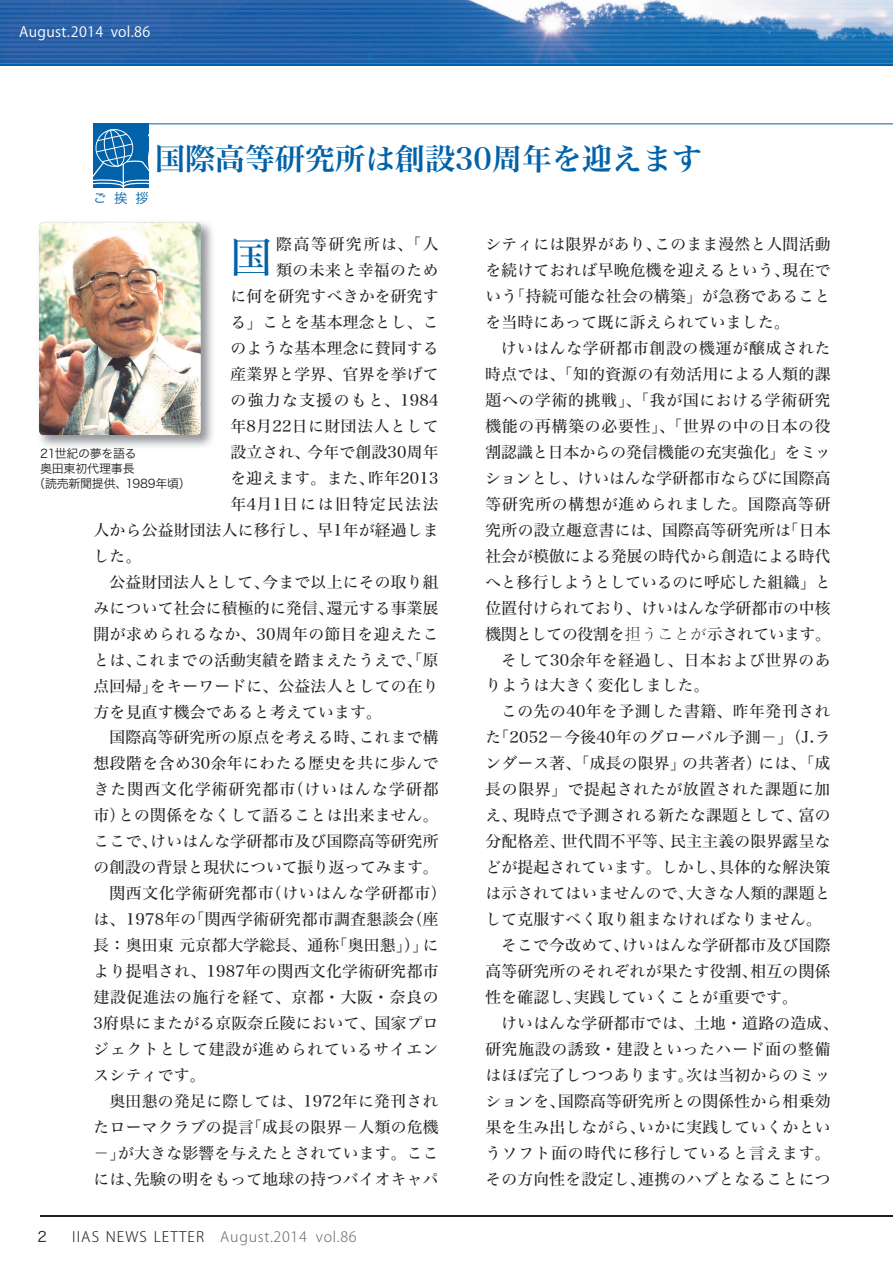
<style>
.page{position:relative;width:893px;height:1263px;background:#fff}
.page>*{position:absolute;margin:0;border:0;box-sizing:border-box;transform-origin:0 0}
.t1{font:41.7px "Hira Min Std N W4";color:#0162a9}
.t2{font:30px "Hira Min Std N W6";color:#0162a9}
.t3{font:15.75px/26px "Hira Min Std N W4";letter-spacing:.02em;color:#231f20;text-align:justify}
.t4{font:15.75px "Hira Min Std N W4";letter-spacing:.045em;color:#231f20}
.t5{font:15.75px "Hira Min Std N W4";letter-spacing:-.005em;color:#231f20}
.t6{font:15.75px "Hira Min Std N W4";letter-spacing:.05em;color:#231f20}
.t7{font:15.75px "Hira Min Std N W4";letter-spacing:.04em;color:#231f20}
.t8{font:15.75px "Hira Min Std N W4";color:#231f20}
.t9{font:15.75px "Hira Min Std N W4";letter-spacing:-.02em;color:#231f20}
.t10{font:15.75px "Hira Min Std N W4";letter-spacing:.075em;color:#231f20}
.t11{font:15.75px "Hira Min Std N W4";letter-spacing:.055em;color:#231f20}
.t12{font:15.75px "Hira Min Std N W4";letter-spacing:.095em;color:#231f20}
.t13{font:15.75px "Hira Min Std N W4";letter-spacing:.115em;color:#231f20}
.t14{font:15.75px "Hira Min Std N W4";letter-spacing:.11em;color:#231f20}
.t15{font:14.25px "Koz Go Pro";letter-spacing:.02em;color:#fff}
.t16{font:300 14.25px "Koz Go Pro";letter-spacing:.05em;color:#6c6d70}
.t17{font:300 14.25px "Koz Go Pro";letter-spacing:.075em;color:#231f20}
.t18{font:14.25px "Hira Kaku Std N W3";color:#231f20}
.t19{font:13.5px "Hira Kaku Std N W3";color:#0162a9}
.t20{font:12px "Hira Kaku Std N W3";letter-spacing:-.025em;color:#231f20}
.s1{font-family:"Batang";font-size:17.25px}
</style>
<div class="page">
<hr style="left:0;top:64px;width:893px;height:2px;background:#0162a9">
<img style="left:211px;top:0;width:682px;height:63px">
<img style="left:0;top:0;width:211px;height:63px">
<img style="left:206px;top:36px;width:434px;height:27px">
<img style="left:0;top:1px;width:893px;height:1px">
<img style="left:0;top:6px;width:893px;height:1px">
<img style="left:0;top:10px;width:893px;height:2px">
<img style="left:0;top:15px;width:893px;height:2px">
<img style="left:0;top:20px;width:893px;height:1px">
<img style="left:0;top:25px;width:893px;height:1px">
<img style="left:0;top:30px;width:893px;height:1px">
<img style="left:0;top:34px;width:893px;height:2px">
<img style="left:0;top:39px;width:893px;height:2px">
<img style="left:0;top:44px;width:893px;height:1px">
<img style="left:0;top:49px;width:893px;height:1px">
<img style="left:0;top:53px;width:893px;height:2px">
<img style="left:0;top:58px;width:893px;height:2px">
<img style="left:0;top:63px;width:893px;height:1px">
<hr style="left:94px;top:123px;width:799px;height:1px;background:#0162a9">
<div style="left:94px;top:123px;width:55px;height:65px;background:#0162a9"></div>
<svg style="left:94px;top:129px;width:55px;height:59px"></svg>
<img style="left:39px;top:222px;width:174px;height:225px">
<img style="left:39px;top:222px;width:162px;height:213px">
<img style="left:40px;top:1216px;width:853px;height:1px">
<p class="t15" style="left:19px;top:23px;width:133px">August.2014 vol.86</p>
<p class="t19" style="left:93px;top:188px;width:57px">ご挨拶</p>
<h2 class="t2" style="left:155px;top:137px;width:548px">国際高等研究所は創設30周年を迎えます</h2>
<h1 class="t1" style="left:230px;top:227px;width:43px">国</h1>
<p class="t14" style="left:276px;top:233px;width:164px">際高等研究所は、「人</p>
<p class="t3" style="left:276px;top:257px;width:164px">類の未来と幸福のため</p>
<p class="t3" style="left:230px;top:283px;width:210px">に何を研究すべきかを研究す</p>
<p class="t3" style="left:230px;top:309px;width:210px">る」ことを基本理念とし、こ</p>
<p class="t3" style="left:230px;top:335px;width:210px">のような基本理念に賛同する</p>
<p class="t3" style="left:230px;top:361px;width:210px">産業界と学界、官界を挙げて</p>
<p class="t12" style="left:230px;top:389px;width:210px">の強力な支援のもと、1984</p>
<p class="t7" style="left:230px;top:415px;width:210px">年8月22日に財団法人として</p>
<p class="t3" style="left:230px;top:439px;width:210px">設立され、今年で創設30周年</p>
<p class="t3" style="left:230px;top:465px;width:210px">を迎えます。また、昨年2013</p>
<p class="t13" style="left:230px;top:493px;width:210px">年4月1日には旧特定民法法</p>
<p class="t3" style="left:94px;top:517px;width:347px">人から公益財団法人に移行し、早1年が経過しま</p>
<p class="t3" style="left:94px;top:543px;width:49px">した。</p>
<p class="t3" style="left:109px;top:568px;width:331px">公益財団法人として、今まで以上にその取り組</p>
<p class="t3" style="left:94px;top:594px;width:347px">みについて社会に積極的に発信、還元する事業展</p>
<p class="t7" style="left:94px;top:622px;width:347px">開が求められるなか、30周年の節目を迎えたこ</p>
<p class="t3" style="left:94px;top:646px;width:346px">とは、これまでの活動実績を踏まえたうえで、「原</p>
<p class="t3" style="left:94px;top:672px;width:346px">点回帰」をキーワードに、公益法人としての在り</p>
<p class="t3" style="left:94px;top:698px;width:290px">方を見直す機会であると考えています。</p>
<p class="t3" style="left:109px;top:724px;width:331px">国際高等研究所の原点を考える時、これまで構</p>
<p class="t3" style="left:94px;top:750px;width:346px">想段階を含め30余年にわたる歴史を共に歩んで</p>
<p class="t10" style="left:94px;top:778px;width:347px">きた関西文化学術研究都市（けいはんな学研都</p>
<p class="t3" style="left:94px;top:802px;width:346px">市）との関係をなくして語ることは出来ません。</p>
<p class="t3" style="left:94px;top:828px;width:346px">ここで、けいはんな学研都市及び国際高等研究所</p>
<p class="t5" style="left:94px;top:856px;width:346px">の創設の背景と現状について振り返ってみます。</p>
<p class="t4" style="left:109px;top:882px;width:339px">関西文化学術研究都市（けいはんな学研都市）</p>
<p class="t3" style="left:94px;top:906px;width:346px">は、1978年の「関西学術研究都市調査懇談会（座</p>
<p class="t3" style="left:94px;top:932px;width:346px">長：奥田東 元京都大学総長、通称「奥田懇」）」に</p>
<p class="t3" style="left:94px;top:958px;width:347px">より提唱され、1987年の関西文化学術研究都市</p>
<p class="t6" style="left:94px;top:986px;width:346px">建設促進法の施行を経て、京都・大阪・奈良の</p>
<p class="t3" style="left:94px;top:1010px;width:347px">3府県にまたがる京阪奈丘陵において、国家プロ</p>
<p class="t4" style="left:94px;top:1038px;width:346px">ジェクトとして建設が進められているサイエン</p>
<p class="t3" style="left:94px;top:1062px;width:113px">スシティです。</p>
<p class="t3" style="left:109px;top:1088px;width:331px">奥田懇の発足に際しては、1972年に発刊され</p>
<p class="t3" style="left:94px;top:1114px;width:346px">たローマクラブの提言「成長の限界－人類の危機</p>
<p class="t3" style="left:94px;top:1140px;width:346px">－」が大きな影響を与えたとされています。ここ</p>
<p class="t3" style="left:94px;top:1165px;width:346px">には、先験の明をもって地球の持つバイオキャパ</p>
<p class="t20" style="left:40px;top:444px;width:98px">21世紀の夢を語る</p>
<p class="t20" style="left:40px;top:459px;width:96px">奥田東初代理事長</p>
<p class="t20" style="left:33px;top:474px;width:159px">（読売新聞提供、1989年頃）</p>
<p class="t18" style="left:37px;top:1225px;width:11px">2</p>
<p class="t16" style="left:220px;top:1227px;width:138px">August.2014 vol.86</p>
<p class="t17" style="left:72px;top:1227px;width:133px">IIAS NEWS LETTER</p>
<p class="t3" style="left:485px;top:231px;width:347px">シティには限界があり、このまま漫然と人間活動を続けておれば早晩危機を迎えるという、現在でいう「持続可能な社会の構築」が急務であることを当時にあって既に訴えられていました。</p>
<p class="t6" style="left:501px;top:337px;width:331px">けいはんな学研都市創設の機運が醸成された</p>
<p class="t3" style="left:485px;top:361px;width:347px">時点では、「知的資源の有効活用による人類的課</p>
<p class="t6" style="left:485px;top:389px;width:347px">題への学術的挑戦」、「我が国における学術研究</p>
<p class="t6" style="left:485px;top:415px;width:347px">機能の再構築の必要性」、「世界の中の日本の役</p>
<p class="t3" style="left:485px;top:439px;width:347px">割認識と日本からの発信機能の充実強化」をミッ</p>
<p class="t8" style="left:485px;top:467px;width:347px">ションとし、けいはんな学研都市ならびに国際高</p>
<p class="t11" style="left:485px;top:493px;width:347px">等研究所の構想が進められました。国際高等研</p>
<p class="t3" style="left:485px;top:517px;width:347px">究所の設立趣意書には、国際高等研究所は「日本</p>
<p class="t5" style="left:485px;top:545px;width:347px">社会が模倣による発展の時代から創造による時代</p>
<p class="t5" style="left:485px;top:571px;width:347px">へと移行しようとしているのに呼応した組織」と</p>
<p class="t5" style="left:485px;top:597px;width:347px">位置付けられており、けいはんな学研都市の中核</p>
<p class="t9" style="left:485px;top:623px;width:347px">機関としての役割を<span class="s1">担うことが</span>示されています。</p>
<p class="t7" style="left:501px;top:648px;width:331px">そして30余年を経過し、日本および世界のあ</p>
<p class="t3" style="left:485px;top:672px;width:226px">りようは大きく変化しました。</p>
<p class="t7" style="left:501px;top:700px;width:331px">この先の40年を予測した書籍、昨年発刊され</p>
<p class="t3" style="left:485px;top:724px;width:346px">た「2052－今後40年のグローバル予測－」（J.ラ</p>
<p class="t3" style="left:485px;top:750px;width:346px">ンダース著、「成長の限界」の共著者）には、「成</p>
<p class="t4" style="left:485px;top:778px;width:346px">長の限界」で提起されたが放置された課題に加</p>
<p class="t3" style="left:485px;top:802px;width:346px">え、現時点で予測される新たな課題として、富の</p>
<p class="t3" style="left:485px;top:828px;width:346px">分配格差、世代間不平等、民主主義の限界露呈な</p>
<p class="t3" style="left:485px;top:854px;width:347px">どが提起されています。しかし、具体的な解決策</p>
<p class="t3" style="left:485px;top:880px;width:347px">は示されてはいませんので、大きな人類的課題と</p>
<p class="t3" style="left:485px;top:906px;width:338px">して克服すべく取り組まなければなりません。</p>
<p class="t3" style="left:501px;top:932px;width:331px">そこで今改めて、けいはんな学研都市及び国際</p>
<p class="t3" style="left:485px;top:958px;width:347px">高等研究所のそれぞれが果たす役割、相互の関係</p>
<p class="t3" style="left:485px;top:984px;width:314px">性を確認し、実践していくことが重要です。</p>
<p class="t3" style="left:501px;top:1010px;width:339px">けいはんな学研都市では、土地・道路の造成、</p>
<p class="t4" style="left:485px;top:1038px;width:347px">研究施設の誘致・建設といったハード面の整備</p>
<p class="t3" style="left:485px;top:1062px;width:347px">はほぼ完了しつつあります。次は当初からのミッ</p>
<p class="t3" style="left:485px;top:1088px;width:346px">ションを、国際高等研究所との関係性から相乗効</p>
<p class="t3" style="left:485px;top:1113px;width:346px">果を生み出しながら、いかに実践していくかとい</p>
<p class="t4" style="left:485px;top:1141px;width:347px">うソフト面の時代に移行していると言えます。</p>
<p class="t3" style="left:485px;top:1165px;width:346px">その方向性を設定し、連携のハブとなることにつ</p>
</div>
